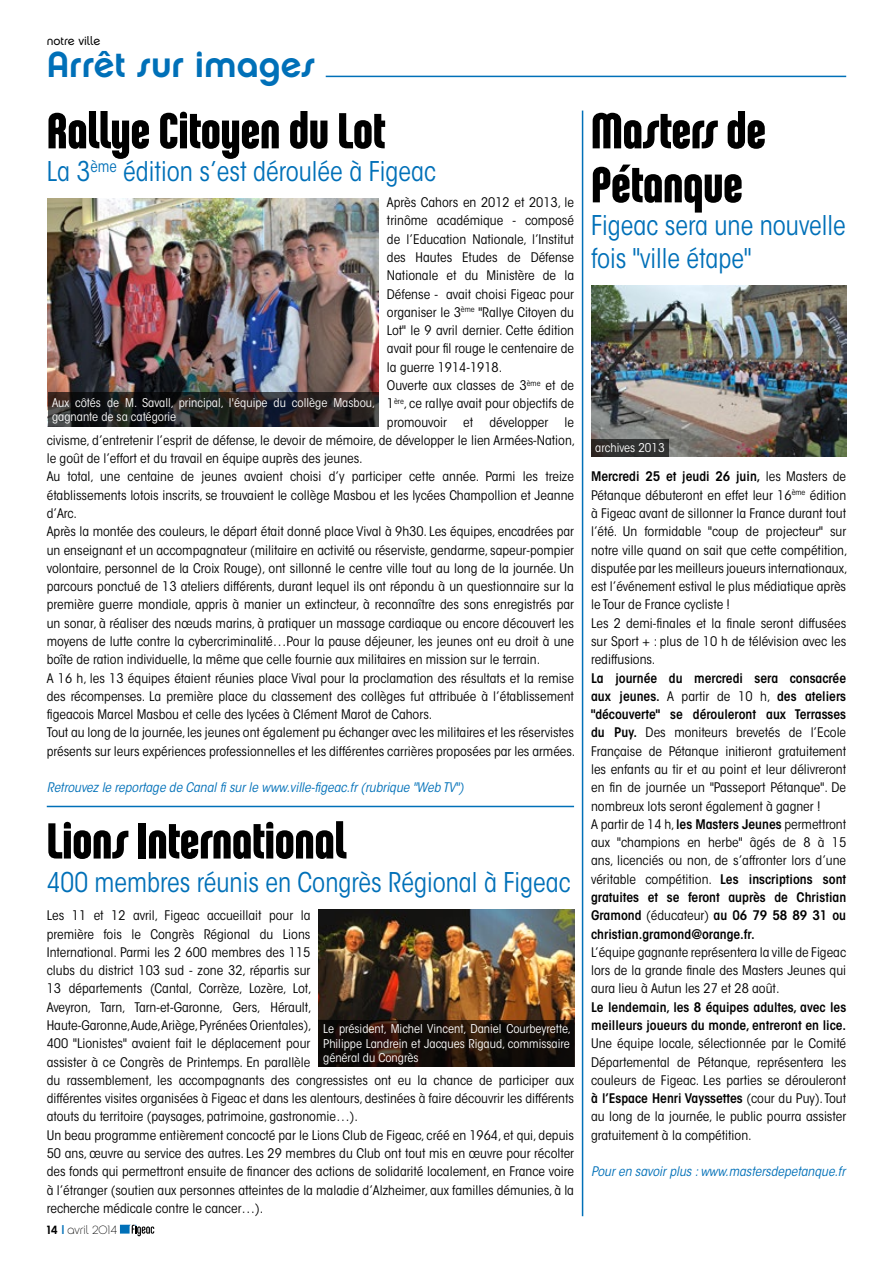
<style>
.page{position:relative;width:893px;height:1263px;background:#fff}
.page>*{position:absolute;margin:0;border:0;box-sizing:border-box;transform-origin:0 0}
.t1{font:54px/54px "Chalet Comprime Hong Kong Seventy";color:#000}
.t2{font:36px "Chalet New York Nineteen Seventy";color:#0070b8}
.t3{font:condensed 27px/33px "ITC Avant Garde Std";color:#0070b8}
.t4{font:condensed 13.2px/18.3px "ITC Avant Garde Std";color:#000;scale:1.05 1}
.t5{font:italic condensed 13.2px "ITC Avant Garde Std";color:#0070b8;scale:1.05 1}
.t6{font:600 condensed 13.2px/18.3px "ITC Avant Garde Std";color:#000;scale:1.05 1}
.t7{font:condensed 12px/14.4px "ITC Avant Garde Std";color:#fff;scale:1.05 1}
.t8{font:12px "Chalet Paris Nineteen Seventy";color:#000}
.t9{font:12px "Chalet London Nineteen Seventy";letter-spacing:-.005em;color:#000}
.s1{font-family:"Chalet New York Nineteen Seventy"}
.s2{font-family:"ITC Avant Garde Std";font-weight:500;color:#0070b8}
.s3{font-weight:600}
</style>
<div class="page">
<svg style="left:120px;top:1225px;width:34px;height:11px"></svg>
<hr style="left:326px;top:76px;width:520px;height:1px;background:#0070b8">
<img style="left:48px;top:198px;width:330px;height:195px">
<img style="left:591px;top:286px;width:255px;height:170px">
<hr style="left:47px;top:806px;width:527px;height:1px;background:#0070b8">
<hr style="left:582px;top:111px;width:1px;height:1105px;background:#0070b8">
<svg style="left:48px;top:393px;width:330px;height:34px;background:#222020"></svg>
<div style="left:591px;top:439px;width:78px;height:17px;background:linear-gradient(to right,#2e2a28,#303334)"></div>
<img style="left:319px;top:909px;width:255px;height:111px">
<svg style="left:319px;top:1020px;width:255px;height:46px;background:#180e08"></svg>
<p class="t9" style="left:47px;top:34px;width:55px">notre ville</p>
<h2 class="t2" style="left:47px;top:42px;width:270px">Arrêt sur images</h2>
<h1 class="t1" style="left:47px;top:102px;width:340px">Rallye Citoyen du Lot</h1>
<h3 class="t3" style="left:47px;top:155px;width:391px">La 3<sup>ème</sup> édition s’est déroulée à Figeac</h3>
<p class="t4" style="left:387px;top:193px;width:180px">Après Cahors en 2012 et 2013, le</p>
<p class="t4" style="left:387px;top:211px;width:180px">trinôme académique - composé</p>
<p class="t4" style="left:387px;top:230px;width:180px">de l’Education Nationale, l’Institut</p>
<p class="t4" style="left:387px;top:248px;width:180px">des Hautes Etudes de Défense</p>
<p class="t4" style="left:387px;top:266px;width:180px">Nationale et du Ministère de la</p>
<p class="t4" style="left:387px;top:285px;width:180px">Défense - avait choisi Figeac pour</p>
<p class="t4" style="left:387px;top:303px;width:180px">organiser le 3<sup>ème</sup> "Rallye Citoyen du</p>
<p class="t4" style="left:387px;top:321px;width:180px">Lot" le 9 avril dernier. Cette édition</p>
<p class="t4" style="left:387px;top:339px;width:180px">avait pour fil rouge le centenaire de</p>
<p class="t4" style="left:387px;top:358px;width:111px">la guerre 1914-1918.</p>
<p class="t4" style="left:387px;top:376px;width:180px">Ouverte aux classes de 3<sup>ème</sup> et de</p>
<p class="t4" style="left:387px;top:394px;width:180px">1<sup>ère</sup>, ce rallye avait pour objectifs de</p>
<p class="t4" style="left:387px;top:413px;width:180px">promouvoir et développer le</p>
<p class="t4" style="left:47px;top:431px;width:505px">civisme, d’entretenir l’esprit de défense, le devoir de mémoire, de développer le lien Armées-Nation,</p>
<p class="t4" style="left:47px;top:449px;width:302px">le goût de l’effort et du travail en équipe auprès des jeunes.</p>
<p class="t4" style="left:47px;top:467px;width:504px">Au total, une centaine de jeunes avaient choisi d’y participer cette année. Parmi les treize</p>
<p class="t4" style="left:47px;top:486px;width:504px">établissements lotois inscrits, se trouvaient le collège Masbou et les lycées Champollion et Jeanne</p>
<p class="t4" style="left:47px;top:504px;width:30px">d’Arc.</p>
<p class="t4" style="left:47px;top:522px;width:504px">Après la montée des couleurs, le départ était donné place Vival à 9h30. Les équipes, encadrées par</p>
<p class="t4" style="left:47px;top:541px;width:504px">un enseignant et un accompagnateur (militaire en activité ou réserviste, gendarme, sapeur-pompier</p>
<p class="t4" style="left:47px;top:559px;width:504px">volontaire, personnel de la Croix Rouge), ont sillonné le centre ville tout au long de la journée. Un</p>
<p class="t4" style="left:47px;top:577px;width:504px">parcours ponctué de 13 ateliers différents, durant lequel ils ont répondu à un questionnaire sur la</p>
<p class="t4" style="left:47px;top:595px;width:504px">première guerre mondiale, appris à manier un extincteur, à reconnaître des sons enregistrés par</p>
<p class="t4" style="left:47px;top:614px;width:504px">un sonar, à réaliser des nœuds marins, à pratiquer un massage cardiaque ou encore découvert les</p>
<p class="t4" style="left:47px;top:632px;width:504px">moyens de lutte contre la cybercriminalité…Pour la pause déjeuner, les jeunes ont eu droit à une</p>
<p class="t4" style="left:47px;top:650px;width:471px">boîte de ration individuelle, la même que celle fournie aux militaires en mission sur le terrain.</p>
<p class="t4" style="left:47px;top:669px;width:504px">A 16 h, les 13 équipes étaient réunies place Vival pour la proclamation des résultats et la remise</p>
<p class="t4" style="left:47px;top:687px;width:504px">des récompenses. La première place du classement des collèges fut attribuée à l’établissement</p>
<p class="t4" style="left:47px;top:705px;width:369px">figeacois Marcel Masbou et celle des lycées à Clément Marot de Cahors.</p>
<p class="t4" style="left:47px;top:723px;width:504px">Tout au long de la journée, les jeunes ont également pu échanger avec les militaires et les réservistes</p>
<p class="t4" style="left:47px;top:742px;width:505px">présents sur leurs expériences professionnelles et les différentes carrières proposées par les armées.</p>
<p class="t5" style="left:47px;top:779px;width:399px">Retrouvez le reportage de Canal fi sur le www.ville-figeac.fr (rubrique "Web TV")</p>
<p class="t7" style="left:52px;top:395px;width:309px">Aux côtés de M. Savall, principal, l'équipe du collège Masbou, gagnante de sa catégorie</p>
<h1 class="t1" style="left:47px;top:812px;width:301px">Lions International</h1>
<h3 class="t3" style="left:47px;top:865px;width:525px">400 membres réunis en Congrès Régional à Figeac</h3>
<p class="t4" style="left:47px;top:906px;width:504px">Les 11 et 12 avril, Figeac accueillait pour la<br>première fois le Congrès Régional du Lions<br>International. Parmi les 2 600 membres des 115<br>clubs du district 103 sud - zone 32, répartis sur<br>13 départements (Cantal, Corrèze, Lozère, Lot,<br>Aveyron, Tarn, Tarn-et-Garonne, Gers, Hérault,<br>Haute-Garonne,Aude,Ariège, Pyrénées Orientales),<br>400 "Lionistes" avaient fait le déplacement pour<br>assister à ce Congrès de Printemps. En parallèle<br>du rassemblement, les accompagnants des congressistes ont eu la chance de participer aux différentes visites organisées à Figeac et dans les alentours, destinées à faire découvrir les différents atouts du territoire (paysages, patrimoine, gastronomie…).<br>Un beau programme entièrement concocté par le Lions Club de Figeac, créé en 1964, et qui, depuis 50 ans, œuvre au service des autres. Les 29 membres du Club ont tout mis en œuvre pour récolter des fonds qui permettront ensuite de financer des actions de solidarité localement, en France voire à l’étranger (soutien aux personnes atteintes de la maladie d’Alzheimer, aux familles démunies, à la recherche médicale contre le cancer…).</p>
<p class="t7" style="left:323px;top:1022px;width:238px;text-align:justify">Le président, Michel Vincent, Daniel Courbeyrette, Philippe Landrein et Jacques Rigaud, commissaire général du Congrès</p>
<p class="t8" style="left:47px;top:1222px;width:72px"><span class="s1">14</span> <span class="s2">I</span> avril 2014</p>
<h1 class="t1" style="left:591px;top:102px;width:176px">Masters de<br>Pétanque</h1>
<h3 class="t3" style="left:591px;top:209px;width:256px">Figeac sera une nouvelle fois "ville étape"</h3>
<p class="t7" style="left:595px;top:441px;width:68px">archives 2013</p>
<p class="t4" style="left:591px;top:467px;width:246px"><span class="s3">Mercredi 25 et jeudi 26 juin,</span> les Masters de Pétanque débuteront en effet leur 16<sup>ème</sup> édition à Figeac avant de sillonner la France durant tout l’été. Un formidable "coup de projecteur" sur notre ville quand on sait que cette compétition, disputée par les meilleurs joueurs internationaux, est l’événement estival le plus médiatique après le Tour de France cycliste !<br>Les 2 demi-finales et la finale seront diffusées sur Sport + : plus de 10 h de télévision avec les rediffusions.</p>
<p class="t4" style="left:591px;top:669px;width:245px"><span class="s3">La journée du mercredi sera consacrée aux jeunes.</span> A partir de 10 h, <span class="s3">des ateliers "découverte" se dérouleront aux Terrasses du Puy.</span> Des moniteurs brevetés de l’Ecole Française de Pétanque initieront gratuitement les enfants au tir et au point et leur délivreront en fin de journée un "Passeport Pétanque". De nombreux lots seront également à gagner !<br>A partir de 14 h, <span class="s3">les Masters Jeunes</span> permettront aux "champions en herbe" âgés de 8 à 15 ans, licenciés ou non, de s’affronter lors d’une véritable compétition. <span class="s3">Les inscriptions sont gratuites et se feront auprès de Christian Gramond</span> (éducateur) <span class="s3">au 06 79 58 89 31 ou christian.gramond@orange.fr.</span></p>
<p class="t4" style="left:591px;top:943px;width:244px;text-align:justify">L’équipe gagnante représentera la ville de Figeac lors de la grande finale des Masters Jeunes qui aura lieu à Autun les 27 et 28 août.</p>
<p class="t6" style="left:591px;top:998px;width:245px">Le lendemain, les 8 équipes adultes, avec les meilleurs joueurs du monde, entreront en lice.</p>
<p class="t4" style="left:591px;top:1034px;width:244px;text-align:justify">Une équipe locale, sélectionnée par le Comité Départemental de Pétanque, représentera les couleurs de Figeac. Les parties se dérouleront <span class="s3">à l’Espace Henri Vayssettes</span> (cour du Puy). Tout au long de la journée, le public pourra assister gratuitement à la compétition.</p>
<p class="t5" style="left:591px;top:1163px;width:243px">Pour en savoir plus : www.mastersdepetanque.fr</p>
</div>
